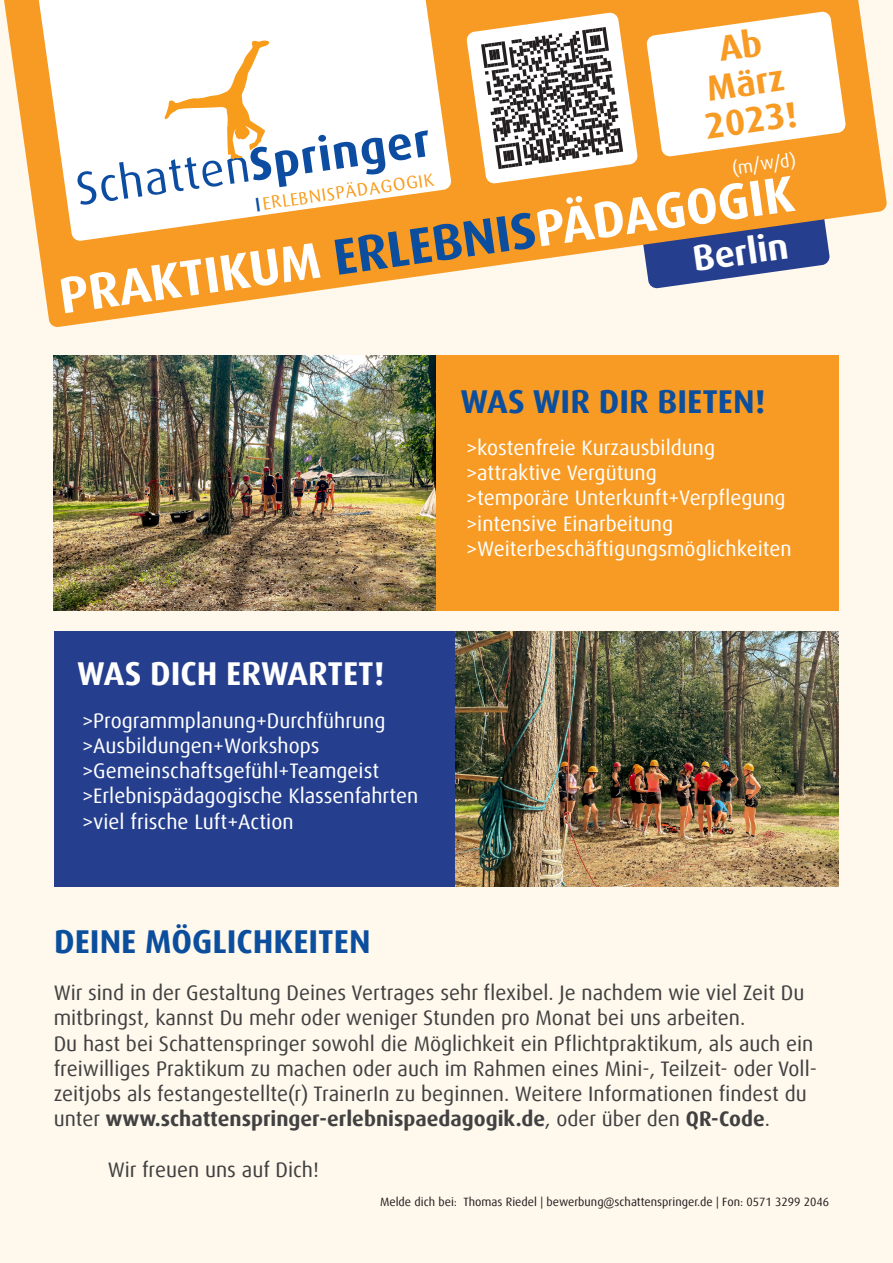
<style>
.page{position:relative;width:893px;height:1263px;background:#fff8ed}
.page>*{position:absolute;margin:0;border:0;box-sizing:border-box;transform-origin:0 0}
.t1{font:700 51px "Dax Offc";color:#fff}
.t2{font:46.8px "Dax";color:#0d4da1}
.t3{font:700 36px "Dax Offc";color:#f89b24}
.t4{font:700 36px "Dax Offc";color:#fff}
.t5{font:700 33px "Dax Offc";color:#0b4e9d}
.t6{font:700 33px "Dax Offc";color:#fff}
.t7{font:21px/25.2px "Dax Offc";color:#414141}
.t8{font:21px "Dax Offc";color:#fff}
.t9{font:18.45px "Wunderlich";color:#f89c1c}
.t10{font:18px "Dax Offc";color:#fff}
.t11{font:12px "Dax Offc";color:#231f20}
.s1{font-weight:700}
.s2{font-weight:700;color:#0d4da1}
.s3{color:#0b4e9d}
</style>
<div class="page">
<svg style="left:4px;top:0;width:883px;height:327px;fill:#f89b24"></svg>
<svg style="left:30px;top:0;width:422px;height:241px;background:#fdead2"></svg>
<svg style="left:466px;top:12px;width:172px;height:172px;background:#c2ad94"></svg>
<img style="left:54px;top:355px;width:382px;height:255px">
<img style="left:455px;top:631px;width:384px;height:256px">
<div style="left:436px;top:355px;width:403px;height:255px;background:#f89b24"></div>
<div style="left:54px;top:631px;width:401px;height:256px;background:#253f8e"></div>
<svg style="left:164px;top:40px;width:106px;height:120px;background:#fdebd3"></svg>
<svg style="left:646px;top:11px;width:200px;height:146px;background:#fde8cd"></svg>
<p class="t3" style="left:704px;top:65px;width:79px;rotate:-8deg">März</p>
<p class="t3" style="left:702px;top:104px;width:94px;rotate:-8deg">2023!</p>
<p class="t2" style="left:73px;top:164px;width:358px;rotate:-8deg">Schatten<span class="s1">Springer</span></p>
<p class="t10" style="left:731px;top:157px;width:66px;rotate:-8deg">(m/w/d)</p>
<p class="t9" style="left:254px;top:194px;width:182px;rotate:-8deg"><span class="s2">|</span>ERLEBNISPÄDAGOGIK</p>
<p class="t1" style="left:55px;top:264px;width:743px;rotate:-8deg">PRAKTIKUM <span class="s3">ERLEBNIS</span>PÄDAGOGIK</p>
<p class="t4" style="left:690px;top:236px;width:97px;rotate:-8deg">Berlin</p>
<p class="t5" style="left:461px;top:380px;width:306px">WAS WIR DIR BIETEN!</p>
<p class="t6" style="left:77px;top:652px;width:309px">WAS DICH ERWARTET!</p>
<p class="t8" style="left:82px;top:707px;width:305px">&gt;Programmplanung+Durchführung</p>
<p class="t8" style="left:82px;top:732px;width:239px">&gt;Ausbildungen+Workshops</p>
<p class="t8" style="left:82px;top:757px;width:298px">&gt;Gemeinschaftsgefühl+Teamgeist</p>
<p class="t8" style="left:82px;top:783px;width:338px">&gt;Erlebnispädagogische Klassenfahrten</p>
<p class="t8" style="left:82px;top:808px;width:213px">&gt;viel frische Luft+Action</p>
<p class="t5" style="left:54px;top:920px;width:318px">DEINE MÖGLICHKEITEN</p>
<p class="t8" style="left:466px;top:434px;width:250px">&gt;kostenfreie Kurzausbildung</p>
<p class="t8" style="left:466px;top:460px;width:192px">&gt;attraktive Vergütung</p>
<p class="t8" style="left:466px;top:485px;width:321px">&gt;temporäre Unterkunft+Verpflegung</p>
<p class="t8" style="left:466px;top:510px;width:208px">&gt;intensive Einarbeitung</p>
<p class="t8" style="left:466px;top:535px;width:327px">&gt;Weiterbeschäftigungsmöglichkeiten</p>
<p class="t7" style="left:54px;top:980px;width:752px">Wir sind in der Gestaltung Deines Vertrages sehr flexibel. Je nachdem wie viel Zeit Du mitbringst, kannst Du mehr oder weniger Stunden pro Monat bei uns arbeiten.</p>
<p class="t7" style="left:54px;top:1031px;width:765px">Du hast bei Schattenspringer sowohl die Möglichkeit ein Pflichtpraktikum, als auch ein freiwilliges Praktikum zu machen oder auch im Rahmen eines Mini-, Teilzeit- oder Voll&shy;zeitjobs als festangestellte(r) TrainerIn zu beginnen. Weitere Informationen findest du unter <span class="s1">www.schattenspringer-erlebnispaedagogik.de</span>, oder über den <span class="s1">QR-Code</span>.</p>
<p class="t7" style="left:108px;top:1157px;width:213px">Wir freuen uns auf Dich!</p>
<p class="t11" style="left:380px;top:1194px;width:451px">Melde dich bei: Thomas Riedel | bewerbung@schattenspringer.de | Fon: 0571 3299 2046</p>
</div>
